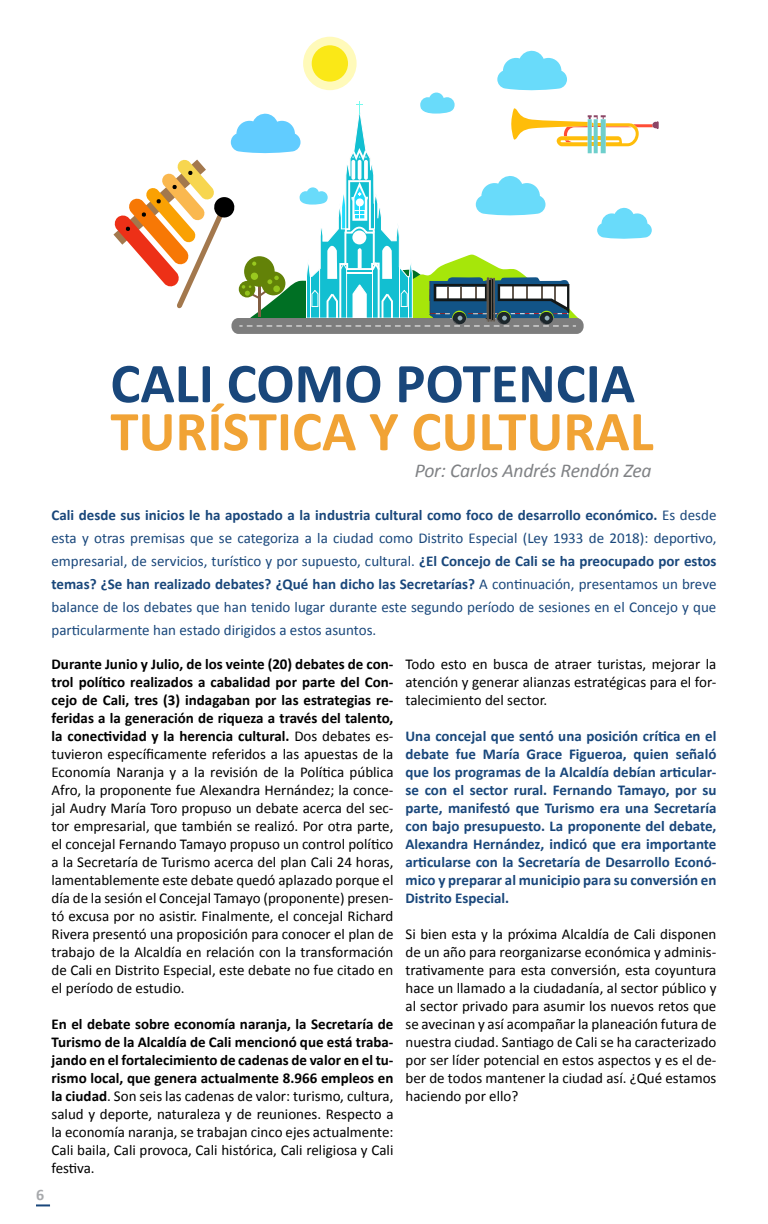
<style>
.page{position:relative;width:768px;height:1224px;background:#fff}
.page>*{position:absolute;margin:0;border:0;box-sizing:border-box;transform-origin:0 0}
.t1{font:700 56.7px "Calibri";color:#f1a335}
.t2{font:700 56.7px "Calibri";color:#19477b}
.t3{font:italic 19.6px "Calibri";letter-spacing:-.01em;color:#808285}
.t4{font:700 16px "Calibri";color:#a7a9ac}
.t5{font:15px/18px "Calibri";color:#000;text-align:justify}
.t6{font:15px/23px "Calibri";color:#19477b;text-align:justify}
.t7{font:700 15px/18px "Calibri";color:#19477b;text-align:justify}
.s1{font-weight:700}
</style>
<div class="page">
<svg style="left:36px;top:1204px;width:14px;height:2px"></svg>
<div style="left:303px;top:37px;width:54px;height:53px;background:#fffaba;border-radius:50%"></div>
<div style="left:312px;top:45px;width:36px;height:37px;background:#fae817;border-radius:50%"></div>
<svg style="left:113px;top:50px;width:546px;height:283px"></svg>
<h1 class="t2" style="left:110px;top:347px;width:526px">CALI COMO POTENCIA</h1>
<h1 class="t1" style="left:110px;top:395px;width:545px">TURÍSTICA Y CULTURAL</h1>
<h2 class="t3" style="left:415px;top:457px;width:238px">Por: Carlos Andrés Rendón Zea</h2>
<p class="t6" style="left:52px;top:504px;width:666px"><span class="s1">Cali desde sus inicios le ha apostado a la industria cultural como foco de desarrollo económico.</span> Es desde esta y otras premisas que se categoriza a la ciudad como Distrito Especial (Ley 1933 de 2018): deportivo, empresarial, de servicios, turístico y por supuesto, cultural. <span class="s1">¿El Concejo de Cali se ha preocupado por estos temas? ¿Se han realizado debates? ¿Qué han dicho las Secretarías?</span> A continuación, presentamos un breve balance de los debates que han tenido lugar durante este segundo período de sesiones en el Concejo y que particularmente han estado dirigidos a estos asuntos.</p>
<p class="t5" style="left:52px;top:655px;width:343px"><span class="s1">Durante Junio y Julio, de los veinte (20) debates de con&shy;trol político realizados a cabalidad por parte del Con&shy;cejo de Cali, tres (3) indagaban por las estrategias re&shy;feridas a la generación de riqueza a través del talento, la conectividad y la herencia cultural.</span> Dos debates es&shy;tuvieron específicamente referidos a las apuestas de la Economía Naranja y a la revisión de la Política pública Afro, la proponente fue Alexandra Hernández; la conce&shy;jal Audry María Toro propuso un debate acerca del sec&shy;tor empresarial, que también se realizó. Por otra parte, el concejal Fernando Tamayo propuso un control político a la Secretaría de Turismo acerca del plan Cali 24 horas, lamentablemente este debate quedó aplazado porque el día de la sesión el Concejal Tamayo (proponente) presen&shy;tó excusa por no asistir. Finalmente, el concejal Richard Rivera presentó una proposición para conocer el plan de trabajo de la Alcaldía en relación con la transformación de Cali en Distrito Especial, este debate no fue citado en el período de estudio.</p>
<p class="t5" style="left:52px;top:1015px;width:343px"><span class="s1">En el debate sobre economía naranja, la Secretaría de Turismo de la Alcaldía de Cali mencionó que está traba&shy;jando en el fortalecimiento de cadenas de valor en el tu&shy;rismo local, que genera actualmente 8.966 empleos en la ciudad</span>. Son seis las cadenas de valor: turismo, cultura, salud y deporte, naturaleza y de reuniones. Respecto a la economía naranja, se trabajan cinco ejes actualmente:<br>Cali baila, Cali provoca, Cali histórica, Cali religiosa y Cali festiva.</p>
<p class="t5" style="left:405px;top:655px;width:312px">Todo esto en busca de atraer turistas, mejorar la atención y generar alianzas estratégicas para el for&shy;talecimiento del sector.</p>
<p class="t7" style="left:405px;top:727px;width:312px">Una concejal que sentó una posición crítica en el debate fue María Grace Figueroa, quien señaló que los programas de la Alcaldía debían articular&shy;se con el sector rural. Fernando Tamayo, por su parte, manifestó que Turismo era una Secretaría con bajo presupuesto. La proponente del debate, Alexandra Hernández, indicó que era importante articularse con la Secretaría de Desarrollo Econó&shy;mico y preparar al municipio para su conversión en Distrito Especial.</p>
<p class="t5" style="left:405px;top:925px;width:312px">Si bien esta y la próxima Alcaldía de Cali disponen de un año para reorganizarse económica y adminis&shy;trativamente para esta conversión, esta coyuntura hace un llamado a la ciudadanía, al sector público y al sector privado para asumir los nuevos retos que se avecinan y así acompañar la planeación futura de nuestra ciudad. Santiago de Cali se ha caracterizado por ser líder potencial en estos aspectos y es el de&shy;ber de todos mantener la ciudad así. ¿Qué estamos haciendo por ello?</p>
<p class="t4" style="left:36px;top:1184px;width:10px">6</p>
</div>
